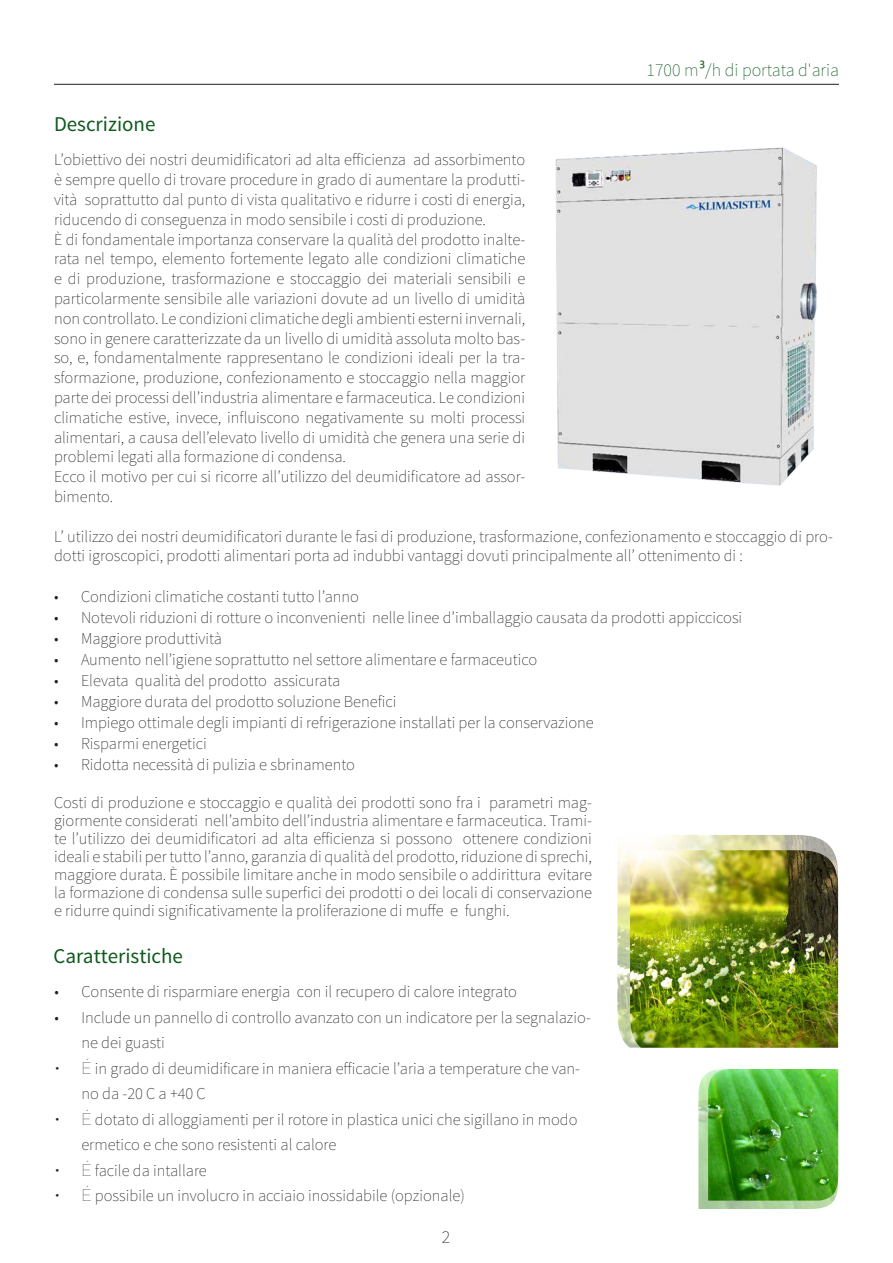
<style>
.page{position:relative;width:893px;height:1263px;background:#fff}
.page>*{position:absolute;margin:0;border:0;box-sizing:border-box;transform-origin:0 0}
.t1{font:21px "Source Sans Pro";color:#0f591d}
.t2{font:200 18px "Source Sans Pro";color:#0f591d}
.t3{font:200 18px "Source Sans Pro";color:#231f20}
.t4{font:200 16.5px/19.8px "Source Sans Pro";color:#231f20}
.s1{font-family:"Nirmala UI";font-weight:400}
.s2{font-family:"Raleway";font-weight:100}
</style>
<div class="page">
<hr style="left:54px;top:84px;width:785px;height:1px;background:#231f20">
<img style="left:555px;top:147px;width:262px;height:339px">
<img style="left:698px;top:1073px;width:136px;height:136px">
<img style="left:708px;top:1069px;width:130px;height:131px">
<img style="left:617px;top:835px;width:216px;height:212px">
<img style="left:630px;top:850px;width:208px;height:198px">
<p class="t2" style="left:647px;top:59px;width:194px">1700 m<span class="s1">³</span>/h di portata d'aria</p>
<p class="t1" style="left:54px;top:111px;width:103px">Descrizione</p>
<p class="t4" style="left:54px;top:150px;width:473px;text-align:justify">L’obiettivo dei nostri deumidificatori ad alta efficienza ad assorbimento è sempre quello di trovare procedure in grado di aumentare la produtti&shy;vità soprattutto dal punto di vista qualitativo e ridurre i costi di energia, riducendo di conseguenza in modo sensibile i costi di produzione.</p>
<p class="t4" style="left:54px;top:229px;width:473px;text-align:justify">È di fondamentale importanza conservare la qualità del prodotto inalte&shy;rata nel tempo, elemento fortemente legato alle condizioni climatiche e di produzione, trasformazione e stoccaggio dei materiali sensibili e particolarmente sensibile alle variazioni dovute ad un livello di umidità non controllato. Le condizioni climatiche degli ambienti esterni invernali, sono in genere caratterizzate da un livello di umidità assoluta molto bas&shy;so, e, fondamentalmente rappresentano le condizioni ideali per la tra&shy;sformazione, produzione, confezionamento e stoccaggio nella maggior parte dei processi dell’industria alimentare e farmaceutica. Le condizioni climatiche estive, invece, influiscono negativamente su molti processi alimentari, a causa dell’elevato livello di umidità che genera una serie di problemi legati alla formazione di condensa.</p>
<p class="t4" style="left:54px;top:467px;width:473px">Ecco il motivo per cui si ricorre all’utilizzo del deumidificatore ad assor&shy;bimento.</p>
<p class="t4" style="left:54px;top:526px;width:780px">L’ utilizzo dei nostri deumidificatori durante le fasi di produzione, trasformazione, confezionamento e stoccaggio di pro&shy;dotti igroscopici, prodotti alimentari porta ad indubbi vantaggi dovuti principalmente all’ ottenimento di :</p>
<p class="t4" style="left:54px;top:587px;width:306px">• Condizioni climatiche costanti tutto l’anno</p>
<p class="t4" style="left:54px;top:608px;width:690px">• Notevoli riduzioni di rotture o inconvenienti nelle linee d’imballaggio causata da prodotti appiccicosi</p>
<p class="t4" style="left:54px;top:629px;width:170px">• Maggiore produttività</p>
<p class="t4" style="left:54px;top:650px;width:485px">• Aumento nell’igiene soprattutto nel settore alimentare e farmaceutico</p>
<p class="t4" style="left:54px;top:671px;width:288px">• Elevata qualità del prodotto assicurata</p>
<p class="t4" style="left:54px;top:692px;width:344px">• Maggiore durata del prodotto soluzione Benefici</p>
<p class="t4" style="left:54px;top:713px;width:541px">• Impiego ottimale degli impianti di refrigerazione installati per la conservazione</p>
<p class="t4" style="left:54px;top:734px;width:154px">• Risparmi energetici</p>
<p class="t4" style="left:54px;top:755px;width:302px">• Ridotta necessità di pulizia e sbrinamento</p>
<p class="t4" style="left:54px;top:794px;width:539px;line-height:18px;text-align:justify">Costi di produzione e stoccaggio e qualità dei prodotti sono fra i parametri mag&shy;giormente considerati nell’ambito dell’industria alimentare e farmaceutica. Trami&shy;te l’utilizzo dei deumidificatori ad alta efficienza si possono ottenere condizioni ideali e stabili per tutto l’anno, garanzia di qualità del prodotto, riduzione di sprechi, maggiore durata. È possibile limitare anche in modo sensibile o addirittura evitare la formazione di condensa sulle superfici dei prodotti o dei locali di conservazione e ridurre quindi significativamente la proliferazione di muffe e funghi.</p>
<p class="t1" style="left:54px;top:943px;width:131px">Caratteristiche</p>
<p class="t4" style="left:54px;top:982px;width:464px">• Consente di risparmiare energia con il recupero di calore integrato</p>
<p class="t4" style="left:81px;top:1004px;width:511px;line-height:25.5px;text-indent:-27px">• Include un pannello di controllo avanzato con un indicatore per la segnalazio&shy;ne dei guasti</p>
<p class="t4" style="left:81px;top:1055px;width:500px;line-height:25.5px;text-indent:-27px"><span class="s2">• É</span> in grado di deumidificare in maniera efficacie l’aria a temperature che van&shy;no da -20 C a +40 C</p>
<p class="t4" style="left:81px;top:1106px;width:498px;line-height:25.5px;text-indent:-27px"><span class="s2">• É</span> dotato di alloggiamenti per il rotore in plastica unici che sigillano in modo ermetico e che sono resistenti al calore</p>
<p class="t4" style="left:54px;top:1160px;width:154px"><span class="s2">• É</span> facile da intallare</p>
<p class="t4" style="left:54px;top:1186px;width:412px"><span class="s2">• É</span> possibile un involucro in acciaio inossidabile (opzionale)</p>
<p class="t3" style="left:442px;top:1226px;width:10px">2</p>
</div>
